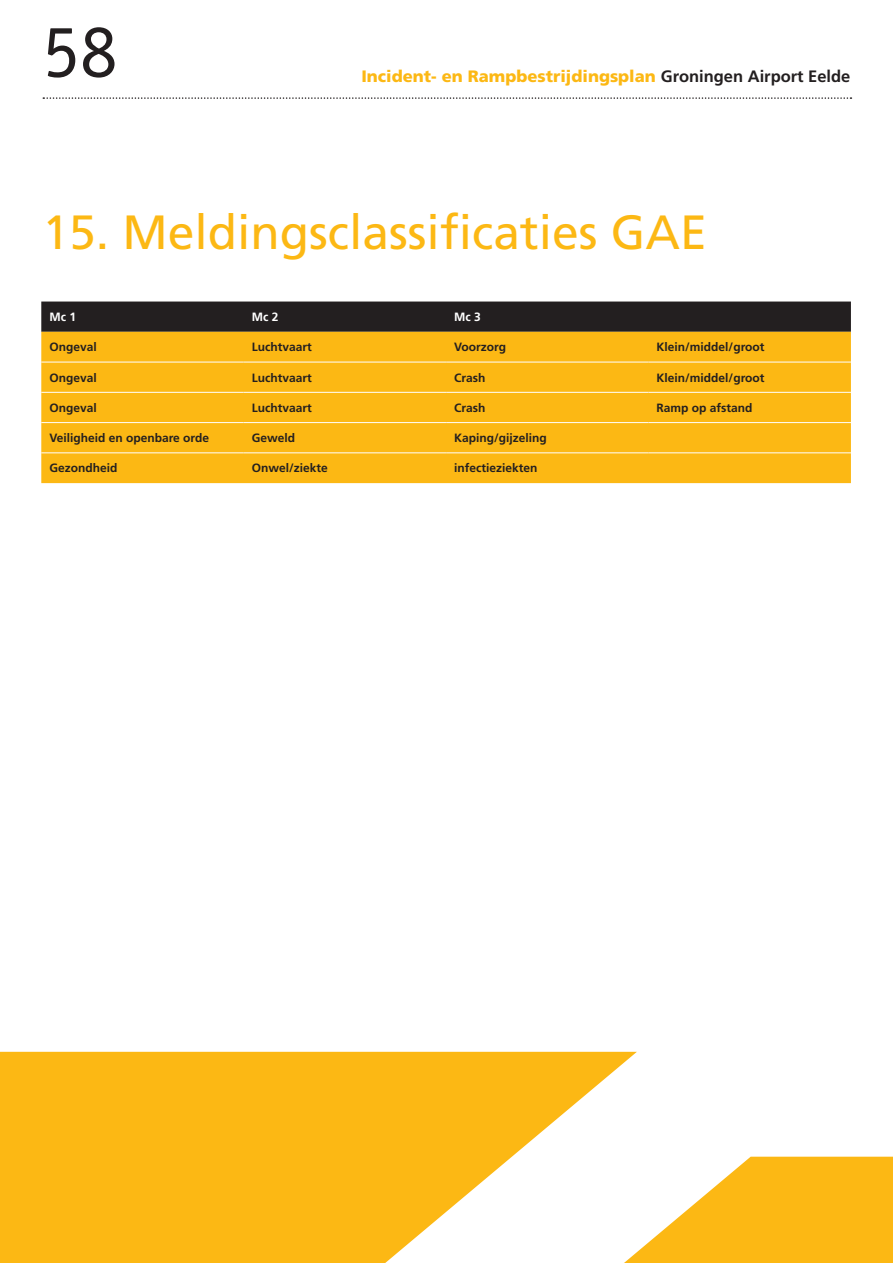
<style>
.page{position:relative;width:893px;height:1263px;background:#fff}
.page>*{position:absolute;margin:0;border:0;box-sizing:border-box;transform-origin:0 0}
.t1{font:75px "Officina Sans Std";color:#231f20}
.t2{font:48px "Frutiger LT Std";color:#fcb814}
.t3{font:900 16.5px "Frutiger LT Std";color:#fcb814}
.t4{font:700 12px "Frutiger LT Std";color:#231f20}
.t5{font:700 12px "Frutiger LT Std";color:#fff}
.s1{font-weight:700;color:#231f20}
</style>
<div class="page">
<svg style="left:43px;top:97px;width:808px;height:2px"></svg>
<svg style="left:0;top:1052px;width:637px;height:211px;fill:#fcb814"></svg>
<svg style="left:624px;top:1157px;width:269px;height:106px"></svg>
<div style="left:41px;top:302px;width:810px;height:30px;background:#231f20"></div>
<div style="left:41px;top:332px;width:810px;height:151px;background:#fcb814"></div>
<hr style="left:41px;top:362px;width:203px;height:1px;background:#fff">
<hr style="left:244px;top:362px;width:202px;height:1px;background:#fff">
<hr style="left:446px;top:362px;width:202px;height:1px;background:#fff">
<hr style="left:648px;top:362px;width:203px;height:1px;background:#fff">
<hr style="left:41px;top:392px;width:203px;height:1px;background:#fff">
<hr style="left:244px;top:392px;width:202px;height:1px;background:#fff">
<hr style="left:446px;top:392px;width:202px;height:1px;background:#fff">
<hr style="left:648px;top:392px;width:203px;height:1px;background:#fff">
<hr style="left:41px;top:422px;width:203px;height:1px;background:#fff">
<hr style="left:244px;top:422px;width:202px;height:1px;background:#fff">
<hr style="left:446px;top:422px;width:202px;height:1px;background:#fff">
<hr style="left:648px;top:422px;width:203px;height:1px;background:#fff">
<hr style="left:41px;top:452px;width:203px;height:1px;background:#fff">
<hr style="left:244px;top:452px;width:202px;height:1px;background:#fff">
<hr style="left:446px;top:452px;width:202px;height:1px;background:#fff">
<hr style="left:648px;top:452px;width:203px;height:1px;background:#fff">
<h1 class="t1" style="left:43px;top:7px;width:76px">58</h1>
<h3 class="t3" style="left:361px;top:66px;width:490px">Incident- en Rampbestrijdingsplan <span class="s1">Groningen Airport Eelde</span></h3>
<p class="t2" style="left:43px;top:204px;width:666px">15. Meldingsclassificaties GAE</p>
<p class="t5" style="left:49px;top:310px;width:28px">Mc 1</p>
<p class="t5" style="left:252px;top:310px;width:28px">Mc 2</p>
<p class="t5" style="left:454px;top:310px;width:28px">Mc 3</p>
<p class="t4" style="left:49px;top:340px;width:49px">Ongeval</p>
<p class="t4" style="left:252px;top:340px;width:62px">Luchtvaart</p>
<p class="t4" style="left:454px;top:340px;width:54px">Voorzorg</p>
<p class="t4" style="left:657px;top:340px;width:109px">Klein/middel/groot</p>
<p class="t4" style="left:49px;top:370px;width:49px">Ongeval</p>
<p class="t4" style="left:252px;top:370px;width:62px">Luchtvaart</p>
<p class="t4" style="left:454px;top:370px;width:33px">Crash</p>
<p class="t4" style="left:657px;top:370px;width:109px">Klein/middel/groot</p>
<p class="t4" style="left:49px;top:401px;width:49px">Ongeval</p>
<p class="t4" style="left:252px;top:401px;width:62px">Luchtvaart</p>
<p class="t4" style="left:454px;top:401px;width:33px">Crash</p>
<p class="t4" style="left:657px;top:401px;width:98px">Ramp op afstand</p>
<p class="t4" style="left:49px;top:431px;width:161px">Veiligheid en openbare orde</p>
<p class="t4" style="left:252px;top:431px;width:45px">Geweld</p>
<p class="t4" style="left:454px;top:431px;width:94px">Kaping/gijzeling</p>
<p class="t4" style="left:49px;top:461px;width:70px">Gezondheid</p>
<p class="t4" style="left:252px;top:461px;width:78px">Onwel/ziekte</p>
<p class="t4" style="left:454px;top:461px;width:85px">infectieziekten</p>
</div>
